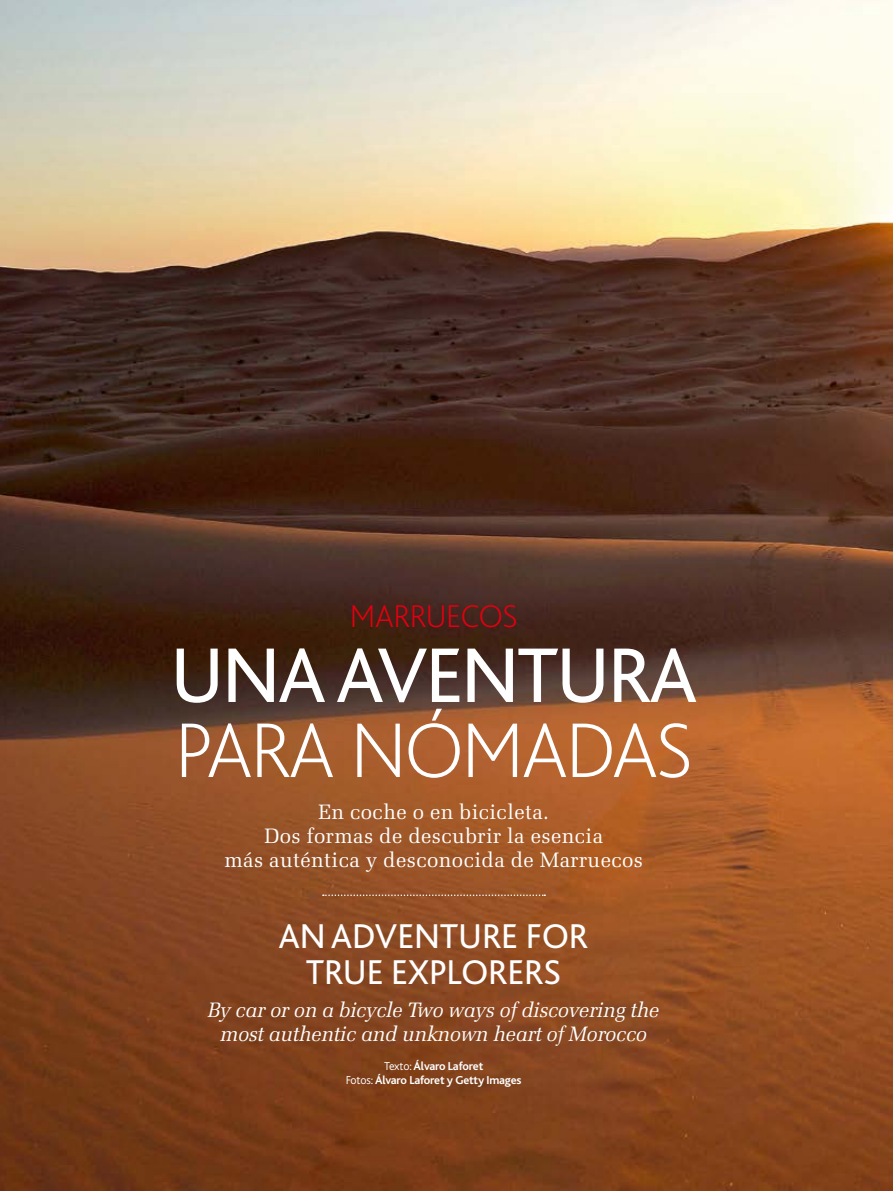
<style>
.page{position:relative;width:893px;height:1191px;background:#fff}
.page>*{position:absolute;margin:0;border:0;box-sizing:border-box;transform-origin:0 0}
.t1{font:81px "Bliss";letter-spacing:-.03em;color:#fff}
.t2{font:200 81px "Bliss";letter-spacing:-.035em;color:#fff}
.t3{font:36px/36px "Bliss";letter-spacing:-.005em;color:#fff;text-align:center}
.t4{font:200 33px "Bliss";letter-spacing:-.01em;color:#e3000f}
.t5{font:21px/24px "Zapf Elliptical 711 BT";letter-spacing:.02em;color:#fff;text-align:center}
.t6{font:italic 21px/24px "Zapf Elliptical 711 BT";letter-spacing:-.005em;color:#fff;text-align:center}
.t7{font:700 12px/14.4px "Bliss";letter-spacing:-.015em;color:#fff;text-align:center}
.s1{font-weight:300}
</style>
<div class="page">
<img style="left:0;top:0;width:893px;height:1191px">
<svg style="left:323px;top:894px;width:222px;height:2px"></svg>
<h3 class="t4" style="left:350px;top:599px;width:169px">MARRUECOS</h3>
<h1 class="t1" style="left:170px;top:633px;width:529px">UNA AVENTU RA</h1>
<h1 class="t2" style="left:175px;top:708px;width:75px">PARA</h1>
<h1 class="t2" style="left:350px;top:708px;width:301px">NÓMADAS</h1>
<p class="t5" style="left:224px;top:799px;width:420px">En coche o en bicicleta.<br>Dos formas de descubrir la esencia<br>más auténtica y desconocida de Marruecos</p>
<h2 class="t3" style="left:278px;top:919px;width:311px">AN ADVENTU RE FOR<br>TRU E EXPLORERS</h2>
<p class="t6" style="left:208px;top:997px;width:453px">By car or on a bicycle Two ways of discovering the most authentic and unknown heart of Morocco</p>
<p class="t7" style="left:346px;top:1058px;width:177px"><span class="s1">Texto:</span> Álvaro Laforet<br><span class="s1">Fotos:</span> Álvaro Laforet y Getty Images</p>
</div>
